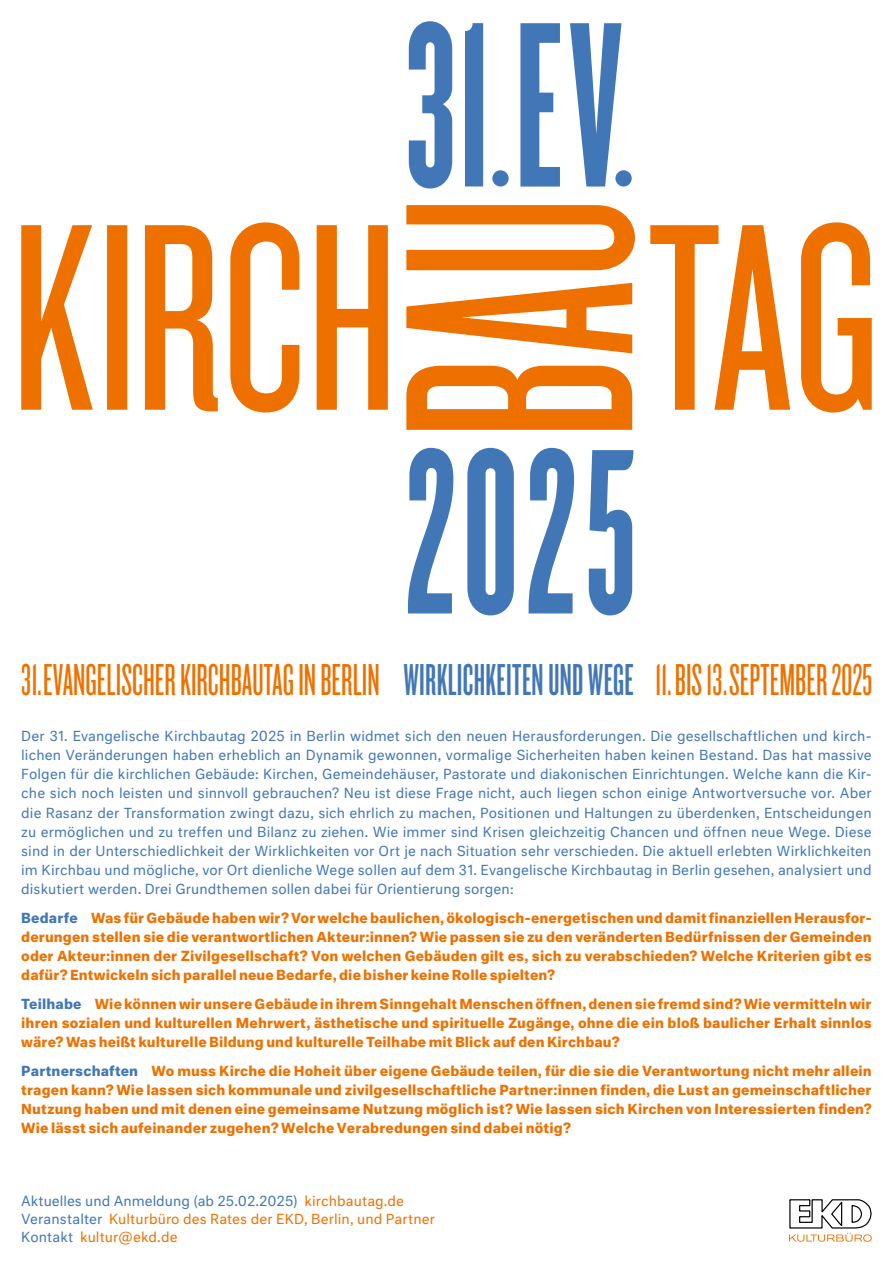
<style>
.page{position:relative;width:893px;height:1263px;background:#fff}
.page>*{position:absolute;margin:0;border:0;box-sizing:border-box;transform-origin:0 0}
.t1{font:46.5px "Knockout 26 Junior Flywght";color:#ee7100}
.t2{font:700 13.5px/19.2px "Neutral Std";letter-spacing:.015em;color:#ee7100;text-align:justify}
.t3{font:13.5px/19.2px "Neutral Std";letter-spacing:.01em;color:#4177b6;text-align:justify}
.t4{font:13.5px/17.9px "Neutral Std";letter-spacing:.005em;color:#ee7100}
.s1{font-family:"Knockout 46 Flyweight";color:#4177b6}
.s2{color:#4177b6}
</style>
<div class="page">
<svg style="left:789px;top:1199px;width:83px;height:43px"></svg>
<svg style="left:408px;top:21px;width:225px;height:594px"></svg>
<svg style="left:21px;top:205px;width:851px;height:225px"></svg>
<h1 class="t1" style="left:21px;top:654px;width:852px">31.EVANGELISCHER KIRCHBAUTAG IN BERLIN <span class="s1">WIRKLICHKEITEN UND WEGE</span> 11.BIS 13.SEPTEMBER 2025</h1>
<p class="t3" style="left:21px;top:726px;width:852px">Der 31. Evangelische Kirchbautag 2025 in Berlin widmet sich den neuen Herausforderungen. Die gesellschaftlichen und kirch&shy;lichen Veränderungen haben erheblich an Dynamik gewonnen, vormalige Sicherheiten haben keinen Bestand. Das hat massive Folgen für die kirchlichen Gebäude: Kirchen, Gemeindehäuser, Pastorate und diakonischen Einrichtungen. Welche kann die Kir&shy;che sich noch leisten und sinnvoll gebrauchen? Neu ist diese Frage nicht, auch liegen schon einige Antwortversuche vor. Aber die Rasanz der Transformation zwingt dazu, sich ehrlich zu machen, Positionen und Haltungen zu überdenken, Entscheidungen zu ermöglichen und zu treffen und Bilanz zu ziehen. Wie immer sind Krisen gleichzeitig Chancen und öffnen neue Wege. Diese sind in der Unterschiedlichkeit der Wirklichkeiten vor Ort je nach Situation sehr verschieden. Die aktuell erlebten Wirklichkeiten im Kirchbau und mögliche, vor Ort dienliche Wege sollen auf dem 31. Evangelische Kirchbautag in Berlin gesehen, analysiert und diskutiert werden. Drei Grundthemen sollen dabei für Orientierung sorgen:</p>
<p class="t2" style="left:21px;top:908px;width:852px"><span class="s2">Bedarfe</span> Was für Gebäude haben wir? Vor welche baulichen, ökologisch-energetischen und damit finanziellen Herausfor&shy;derungen stellen sie die verantwortlichen Akteur:innen? Wie passen sie zu den veränderten Bedürfnissen der Gemeinden oder Akteur:innen der Zivilgesellschaft? Von welchen Gebäuden gilt es, sich zu verabschieden? Welche Kriterien gibt es dafür? Entwickeln sich parallel neue Bedarfe, die bisher keine Rolle spielten?</p>
<p class="t2" style="left:21px;top:994px;width:852px"><span class="s2">Teilhabe</span> Wie können wir unsere Gebäude in ihrem Sinngehalt Menschen öffnen, denen sie fremd sind? Wie vermitteln wir ihren sozialen und kulturellen Mehrwert, ästhetische und spirituelle Zugänge, ohne die ein bloß baulicher Erhalt sinnlos wäre? Was heißt kulturelle Bildung und kulturelle Teilhabe mit Blick auf den Kirchbau?</p>
<p class="t2" style="left:21px;top:1061px;width:852px"><span class="s2">Partnerschaften</span> Wo muss Kirche die Hoheit über eigene Gebäude teilen, für die sie die Verantwortung nicht mehr allein tragen kann? Wie lassen sich kommunale und zivilgesellschaftliche Partner:innen finden, die Lust an gemeinschaftlicher Nutzung haben und mit denen eine gemeinsame Nutzung möglich ist? Wie lassen sich Kirchen von Interessierten finden?<br>Wie lässt sich aufeinander zugehen? Welche Verabredungen sind dabei nötig?</p>
<p class="t4" style="left:21px;top:1192px;width:415px"><span class="s2">Aktuelles und Anmeldung (ab 25.02.2025)</span> kirchbautag.de<br><span class="s2">Veranstalter</span> Kulturbüro des Rates der EKD, Berlin, und Partner<br><span class="s2">Kontakt</span> kultur@ekd.de</p>
</div>
